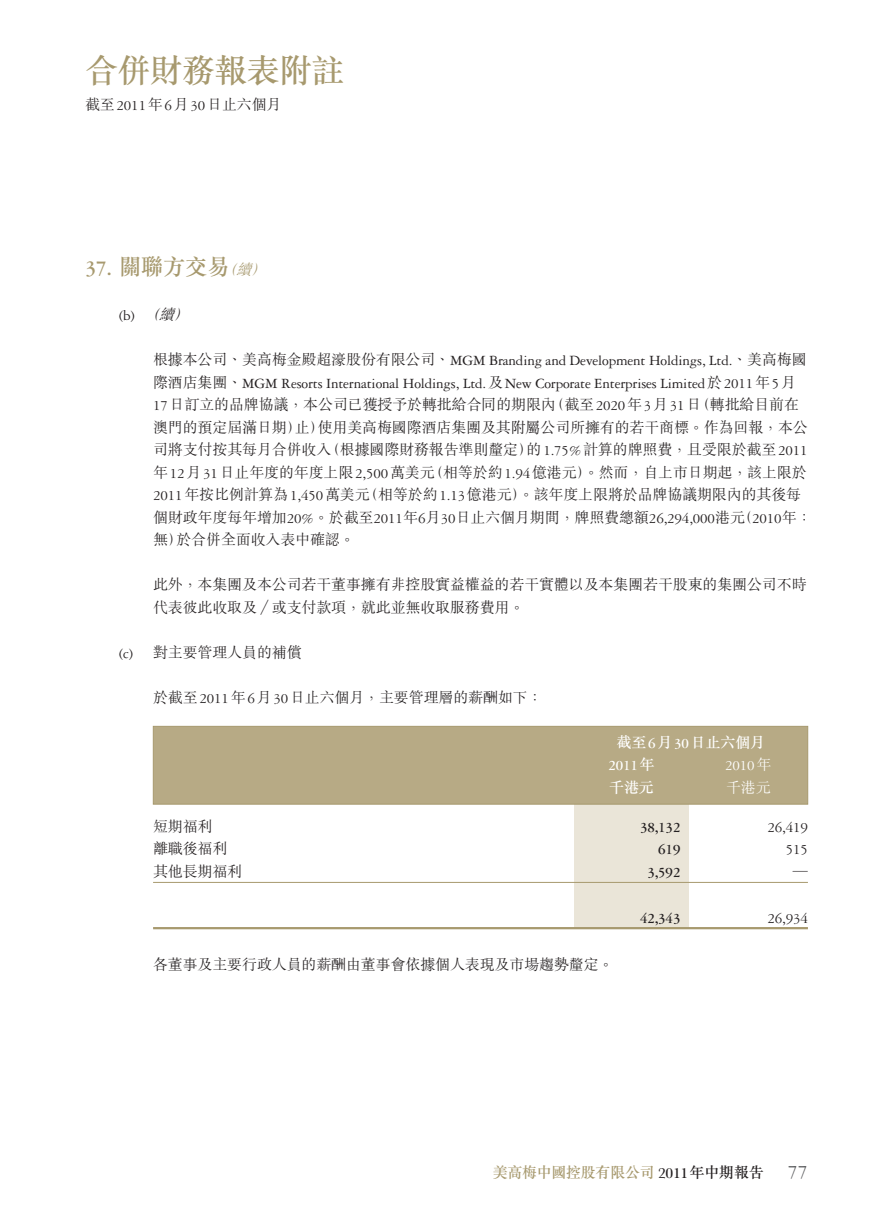
<style>
.page{position:relative;width:893px;height:1212px;background:#fff}
.page>*{position:absolute;margin:0;border:0;box-sizing:border-box;transform-origin:0 0}
.t1{font:500 33px "M Sung HK";letter-spacing:-.02em;color:#a7996e}
.t2{font:500 22.5px "M Sung HK";letter-spacing:-.02em;color:#a7996e}
.t3{font:20.25px "Garamond 3 LT Std";color:#57585a}
.t4{font:300 15px/22.5px "M Sung HK";letter-spacing:-.01em;color:#231f20}
.t5{font:15px/22.5px "Garamond 3 LT Std";letter-spacing:-.01em;color:#231f20}
.t6{font:500 15px "M Sung HK";letter-spacing:-.02em;color:#a7996e}
.t7{font:700 15px "Garamond 3 LT Std";letter-spacing:-.01em;color:#231f20}
.t8{font:500 15px "M Sung HK";letter-spacing:-.01em;color:#fff}
.t9{font:700 15px "Garamond 3 LT Std";color:#fff}
.t10{font:15px "Garamond 3 LT Std";color:#fff}
.t11{font:300 15px "M Sung HK";color:#fff}
.s1{font-family:"Garamond 3 LT Std";font-weight:400}
.s2{font-family:"Garamond 3 LT Std";font-weight:700}
.s3{font-weight:300;font-style:italic;font-size:15px}
.s4{font-family:"M Sung HK";font-weight:300;font-style:italic}
.s5{font-family:"M Sung HK";font-weight:300}
.s6{font-family:"M Sung HK";font-weight:500}
.s7{color:#231f20}
</style>
<div class="page">
<div style="left:574px;top:766px;width:115px;height:162px;background:#eae5d8"></div>
<div style="left:153px;top:726px;width:655px;height:78px;background:#b7aa85;border:1px solid #a7996e"></div>
<hr style="left:153px;top:882px;width:655px;height:1px;background:#a7996e">
<hr style="left:153px;top:927px;width:655px;height:2px;background:#a7996e">
<h1 class="t1" style="left:85px;top:48px;width:261px">合併財務報表附註</h1>
<p class="t4" style="left:85px;top:92px;width:198px">截至<span class="s1">2011</span>年<span class="s1">6</span>月<span class="s1">30</span>日止六個月</p>
<h2 class="t2" style="left:85px;top:251px;width:187px"><span class="s2">37.</span> 關聯方交易<span class="s3">（續）</span></h2>
<p class="t5" style="left:119px;top:305px;width:76px">(b) <span class="s4">（續）</span></p>
<p class="t5" style="left:153px;top:350px;width:655px"><span class="s5">根據本公司、美高梅金殿超濠股份有限公司、</span>MGM Branding and Development Holdings, Ltd.<span class="s5">、美高梅國際酒店集團、</span>MGM Resorts International Holdings, Ltd.<span class="s5">及</span>New Corporate Enterprises Limited<span class="s5">於</span>2011<span class="s5">年</span>5<span class="s5">月</span></p>
<p class="t4" style="left:153px;top:393px;width:660px"><span class="s1">17</span>日訂立的品牌協議，本公司已獲授予於轉批給合同的期限內（截至<span class="s1">2020</span>年<span class="s1">3</span>月<span class="s1">31</span>日（轉批給目前在澳門的預定屆滿日期）止）使用美高梅國際酒店集團及其附屬公司所擁有的若干商標。作為回報，本公司將支付按其每月合併收入（根據國際財務報告準則釐定）的<span class="s1">1.75%</span>計算的牌照費，且受限於截至<span class="s1">2011</span>年<span class="s1">12</span>月<span class="s1">31</span>日止年度的年度上限<span class="s1">2,500</span>萬美元（相等於約<span class="s1">1.94</span>億港元）。然而，自上市日期起，該上限於<span class="s1">2011</span>年按比例計算為<span class="s1">1,450</span>萬美元（相等於約<span class="s1">1.13</span>億港元）。該年度上限將於品牌協議期限內的其後每個財政年度每年增加<span class="s1">20%</span>。於截至<span class="s1">2011</span>年<span class="s1">6</span>月<span class="s1">30</span>日止六個月期間，牌照費總額<span class="s1">26,294,000</span>港元（<span class="s1">2010</span>年：無）於合併全面收入表中確認。</p>
<p class="t4" style="left:153px;top:573px;width:655px">此外，本集團及本公司若干董事擁有非控股實益權益的若干實體以及本集團若干股東的集團公司不時代表彼此收取及／或支付款項，就此並無收取服務費用。</p>
<p class="t4" style="left:119px;top:640px;width:184px"><span class="s1">(c)</span> 對主要管理人員的補償</p>
<p class="t4" style="left:153px;top:685px;width:391px">於截至<span class="s1">2011</span>年<span class="s1">6</span>月<span class="s1">30</span>日止六個月，主要管理層的薪酬如下：</p>
<p class="t8" style="left:617px;top:732px;width:150px">截至<span class="s2">6</span>月<span class="s2">30</span>日止六個月</p>
<p class="t9" style="left:608px;top:757px;width:48px">2011<span class="s6">年</span></p>
<p class="t10" style="left:725px;top:758px;width:48px">2010<span class="s5">年</span></p>
<p class="t8" style="left:609px;top:777px;width:46px">千港元</p>
<p class="t11" style="left:726px;top:777px;width:46px">千港元</p>
<p class="t4" style="left:153px;top:814px;width:61px">短期福利</p>
<p class="t7" style="left:640px;top:819px;width:42px">38,132</p>
<p class="t5" style="left:767px;top:816px;width:42px">26,419</p>
<p class="t4" style="left:153px;top:837px;width:76px">離職後福利</p>
<p class="t7" style="left:658px;top:841px;width:24px">619</p>
<p class="t5" style="left:786px;top:839px;width:24px">515</p>
<p class="t4" style="left:153px;top:859px;width:91px">其他長期福利</p>
<p class="t7" style="left:647px;top:864px;width:35px">3,592</p>
<p class="t4" style="left:793px;top:859px;width:16px">—</p>
<p class="t7" style="left:640px;top:910px;width:42px">42,343</p>
<p class="t5" style="left:767px;top:908px;width:42px">26,934</p>
<p class="t4" style="left:153px;top:952px;width:462px">各董事及主要行政人員的薪酬由董事會依據個人表現及市場趨勢釐定。</p>
<p class="t6" style="left:493px;top:1162px;width:272px">美高梅中國控股有限公司 <span class="s7">2011年中期報告</span></p>
<h3 class="t3" style="left:788px;top:1161px;width:22px">77</h3>
</div>
